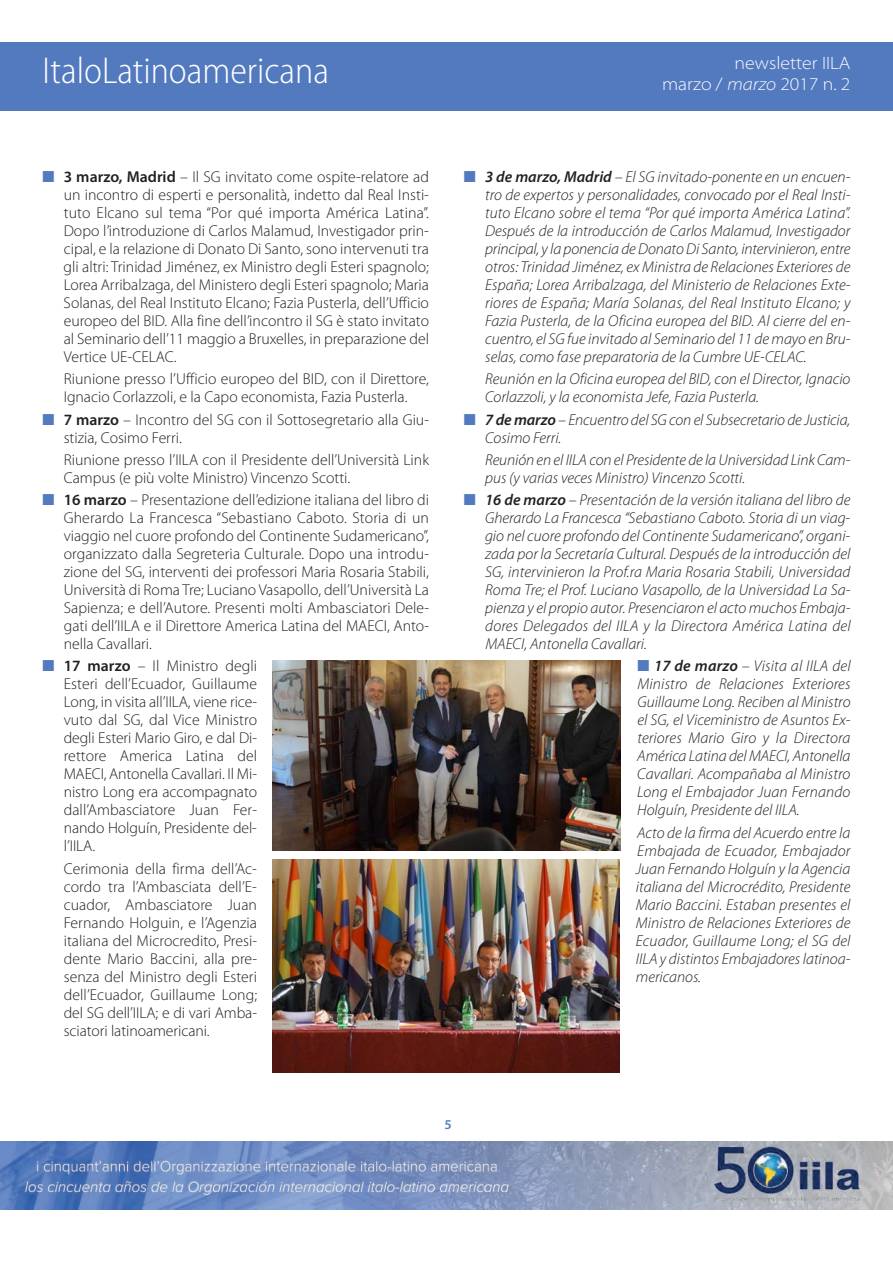
<style>
.page{position:relative;width:893px;height:1263px;background:#fff}
.page>*{position:absolute;margin:0;border:0;box-sizing:border-box;transform-origin:0 0}
.t1{font:300 semi-condensed 37.5px "Myriad Pro";color:#fff}
.t2{font:300 semi-expanded 18px/21.6px "Myriad Pro";color:#fff;text-align:right}
.t3{font:italic 300 15.75px/18px "Myriad Pro";color:#231f20;text-align:justify}
.t4{font:300 15.75px/18px "Myriad Pro";color:#231f20;text-align:justify}
.t5{font:600 13.5px "Myriad Pro";color:#537abe}
.s1{font-style:italic}
.s2{color:#537abe}
.s3{font-weight:600}
</style>
<div class="page">
<img style="left:0;top:1142px;width:893px;height:67px">
<div style="left:0;top:43px;width:893px;height:68px;background:#537abe"></div>
<img style="left:272px;top:660px;width:348px;height:190px">
<img style="left:272px;top:859px;width:348px;height:213px">
<h1 class="t1" style="left:43px;top:57px;width:288px">ItaloLatinoamericana</h1>
<p class="t2" style="left:662px;top:53px;width:190px">newsletter IILA<br>marzo / <span class="s1">marzo</span> 2017 n. 2</p>
<p class="t4" style="left:64px;top:169px;width:367px;text-indent:-21px"><span class="s2">■</span> <span class="s3">3 marzo, Madrid</span> – Il SG invitato come ospite-relatore ad un incontro di esperti e personalità, indetto dal Real Insti&shy;tuto Elcano sul tema “Por qué importa América Latina”.<br>Dopo l’introduzione di Carlos Malamud, Investigador prin&shy;cipal, e la relazione di Donato Di Santo, sono intervenuti tra gli altri: Trinidad Jiménez, ex Ministro degli Esteri spagnolo; Lorea Arribalzaga, del Ministero degli Esteri spagnolo; Maria Solanas, del Real Instituto Elcano; Fazia Pusterla, dell’Ufficio europeo del BID. Alla fine dell’incontro il SG è stato invitato al Seminario dell’11 maggio a Bruxelles, in preparazione del Vertice UE-CELAC.</p>
<p class="t4" style="left:64px;top:371px;width:367px">Riunione presso l’Ufficio europeo del BID, con il Direttore,<br>Ignacio Corlazzoli, e la Capo economista, Fazia Pusterla.</p>
<p class="t4" style="left:64px;top:412px;width:367px;text-indent:-21px"><span class="s2">■</span> <span class="s3">7 marzo</span> – Incontro del SG con il Sottosegretario alla Giu&shy;stizia, Cosimo Ferri.</p>
<p class="t4" style="left:64px;top:452px;width:367px">Riunione presso l’IILA con il Presidente dell’Università Link<br>Campus (e più volte Ministro) Vincenzo Scotti.</p>
<p class="t4" style="left:64px;top:492px;width:367px;text-indent:-21px"><span class="s2">■</span> <span class="s3">16 marzo</span> – Presentazione dell’edizione italiana del libro di Gherardo La Francesca “Sebastiano Caboto. Storia di un viaggio nel cuore profondo del Continente Sudamericano”, organizzato dalla Segreteria Culturale. Dopo una introdu&shy;zione del SG, interventi dei professori Maria Rosaria Stabili, Università di Roma Tre; Luciano Vasapollo, dell’Università La Sapienza; e dell’Autore. Presenti molti Ambasciatori Dele&shy;gati dell’IILA e il Direttore America Latina del MAECI, Anto&shy;nella Cavallari.</p>
<p class="t4" style="left:64px;top:658px;width:195px;text-indent:-21px"><span class="s2">■</span> <span class="s3">17 marzo</span> – Il Ministro degli Esteri dell’Ecuador, Guillaume Long, in visita all’IILA, viene rice&shy;vuto dal SG, dal Vice Ministro degli Esteri Mario Giro, e dal Di&shy;rettore America Latina del MAECI, Antonella Cavallari. Il Mi&shy;nistro Long era accompagnato dall’Ambasciatore Juan Fer&shy;nando Holguín, Presidente del&shy;l’IILA.</p>
<p class="t4" style="left:64px;top:861px;width:195px">Cerimonia della firma dell’Ac&shy;cordo tra l’Ambasciata dell’E&shy;cuador, Ambasciatore Juan Fernando Holguin, e l’Agenzia italiana del Microcredito, Presi&shy;dente Mario Baccini, alla pre&shy;senza del Ministro degli Esteri dell’Ecuador, Guillaume Long; del SG dell’IILA; e di vari Amba&shy;sciatori latinoamericani.</p>
<p class="t3" style="left:485px;top:169px;width:367px;text-indent:-21px"><span class="s2">■</span> <span class="s3">3 de marzo, Madrid</span> – El SG invitado-ponente en un encuen&shy;tro de expertos y personalidades, convocado por el Real Insti&shy;tuto Elcano sobre el tema “Por qué importa América Latina”.<br>Después de la introducción de Carlos Malamud, Investigador principal, y la ponencia de Donato Di Santo, intervinieron, entre otros: Trinidad Jiménez, ex Ministra de Relaciones Exteriores de España; Lorea Arribalzaga, del Ministerio de Relaciones Exte&shy;riores de España; María Solanas, del Real Instituto Elcano; y Fazia Pusterla, de la Oficina europea del BID. Al cierre del en&shy;cuentro, el SG fue invitado al Seminario del 11 de mayo en Bru&shy;selas, como fase preparatoria de la Cumbre UE-CELAC.</p>
<p class="t3" style="left:485px;top:371px;width:367px">Reunión en la Oficina europea del BID, con el Director, Ignacio<br>Corlazzoli, y la economista Jefe, Fazia Pusterla.</p>
<p class="t3" style="left:485px;top:412px;width:367px;text-indent:-21px"><span class="s2">■</span> <span class="s3">7 de marzo</span> – Encuentro del SG con el Subsecretario de Justicia,<br>Cosimo Ferri.</p>
<p class="t3" style="left:485px;top:452px;width:367px">Reunión en el IILA con el Presidente de la Universidad Link Cam&shy;pus (y varias veces Ministro) Vincenzo Scotti.</p>
<p class="t3" style="left:485px;top:492px;width:367px;text-indent:-21px"><span class="s2">■</span> <span class="s3">16 de marzo</span> – Presentación de la versión italiana del libro de Gherardo La Francesca “Sebastiano Caboto. Storia di un viag&shy;gio nel cuore profondo del Continente Sudamericano”, organi&shy;zada por la Secretaría Cultural. Después de la introducción del SG, intervinieron la Prof.ra Maria Rosaria Stabili, Universidad Roma Tre; el Prof. Luciano Vasapollo, de la Universidad La Sa&shy;pienza y el propio autor. Presenciaron el acto muchos Embaja&shy;dores Delegados del IILA y la Directora América Latina del MAECI, Antonella Cavallari.</p>
<p class="t3" style="left:637px;top:658px;width:215px"><span class="s2">■</span> <span class="s3">17 de marzo</span> – Visita al IILA del Ministro de Relaciones Exteriores Guillaume Long. Reciben al Ministro el SG, el Viceministro de Asuntos Ex&shy;teriores Mario Giro y la Directora América Latina del MAECI, Antonella Cavallari. Acompañaba al Ministro Long el Embajador Juan Fernando Holguín, Presidente del IILA.</p>
<p class="t3" style="left:636px;top:825px;width:216px">Acto de la firma del Acuerdo entre la Embajada de Ecuador, Embajador Juan Fernando Holguín y la Agencia italiana del Microcrédito, Presidente Mario Baccini. Estaban presentes el Ministro de Relaciones Exteriores de Ecuador, Guillaume Long; el SG del IILA y distintos Embajadores latinoa&shy;mericanos.</p>
<p class="t5" style="left:444px;top:1120px;width:9px">5</p>
</div>
